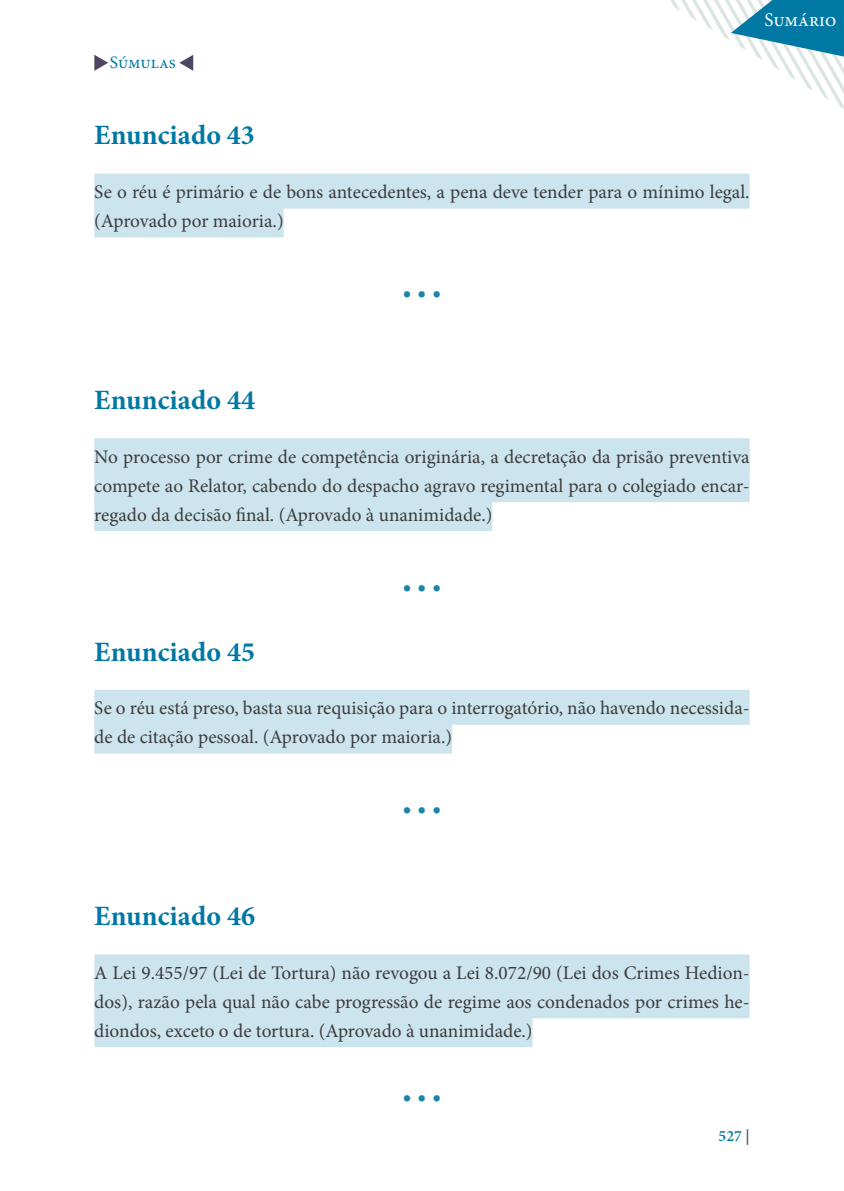
<style>
.page{position:relative;width:844px;height:1191px;background:#fff}
.page>*{position:absolute;margin:0;border:0;box-sizing:border-box;transform-origin:0 0}
.t1{font:700 42px "Minion Pro";color:#1a85ac}
.t2{font:700 28px "Minion Pro";color:#0078a3}
.t3{font:19.25px/28.9px "Minion Pro";color:#3c3c3b}
.t4{font:19.25px "Minion Pro";letter-spacing:-.005em;color:#fff}
.t5{font:17.5px "Minion Pro";letter-spacing:-.005em;color:#0078a3}
.t6{font:600 15.75px "Minion Pro";color:#0078a3}
.s1{color:#4c4863}
</style>
<div class="page">
<svg style="left:94px;top:55px;width:14px;height:16px"></svg>
<svg style="left:179px;top:55px;width:14px;height:16px"></svg>
<svg style="left:670px;top:0;width:173px;height:108px"></svg>
<div style="left:94px;top:174px;width:655px;height:35px;background:#cce4ed"></div>
<div style="left:94px;top:202px;width:189px;height:35px;background:#cce4ed"></div>
<div style="left:94px;top:438px;width:655px;height:35px;background:#cce4ed"></div>
<div style="left:94px;top:467px;width:655px;height:35px;background:#cce4ed"></div>
<div style="left:94px;top:496px;width:398px;height:35px;background:#cce4ed"></div>
<div style="left:94px;top:690px;width:655px;height:35px;background:#cce4ed"></div>
<div style="left:94px;top:718px;width:358px;height:35px;background:#cce4ed"></div>
<div style="left:94px;top:954px;width:655px;height:35px;background:#cce4ed"></div>
<div style="left:94px;top:983px;width:655px;height:35px;background:#cce4ed"></div>
<div style="left:94px;top:1012px;width:438px;height:35px;background:#cce4ed"></div>
<p class="t5" style="left:110px;top:51px;width:67px">Súmulas</p>
<p class="t4" style="left:764px;top:7px;width:73px">Sumário</p>
<h2 class="t2" style="left:94px;top:116px;width:162px">Enunciado 43</h2>
<p class="t3" style="left:94px;top:178px;width:656px">Se o réu é primário e de bons antecedentes, a pena deve tender para o mínimo legal. (Aprovado por maioria.)</p>
<h1 class="t1" style="left:401px;top:254px;width:42px">...</h1>
<h2 class="t2" style="left:94px;top:380px;width:162px">Enunciado 44</h2>
<p class="t3" style="left:94px;top:442px;width:656px;text-align:justify">No processo por crime de competência originária, a decretação da prisão preventiva compete ao Relator, cabendo do despacho agravo regimental para o colegiado encar&shy;regado da decisão final. (Aprovado à unanimidade.)</p>
<h1 class="t1" style="left:401px;top:547px;width:42px">...</h1>
<h2 class="t2" style="left:94px;top:632px;width:162px">Enunciado 45</h2>
<p class="t3" style="left:94px;top:694px;width:656px">Se o réu está preso, basta sua requisição para o interrogatório, não havendo necessida&shy;de de citação pessoal. (Aprovado por maioria.)</p>
<h1 class="t1" style="left:401px;top:770px;width:42px">...</h1>
<h2 class="t2" style="left:94px;top:896px;width:162px">Enunciado 46</h2>
<p class="t3" style="left:94px;top:958px;width:656px;text-align:justify">A Lei 9.455/97 (Lei de Tortura) não revogou a Lei 8.072/90 (Lei dos Crimes Hedion&shy;dos), razão pela qual não cabe progressão de regime aos condenados por crimes he&shy;diondos, exceto o de tortura. (Aprovado à unanimidade.)</p>
<h1 class="t1" style="left:401px;top:1057px;width:42px">...</h1>
<p class="t6" style="left:718px;top:1125px;width:32px">527 <span class="s1">|</span></p>
</div>
